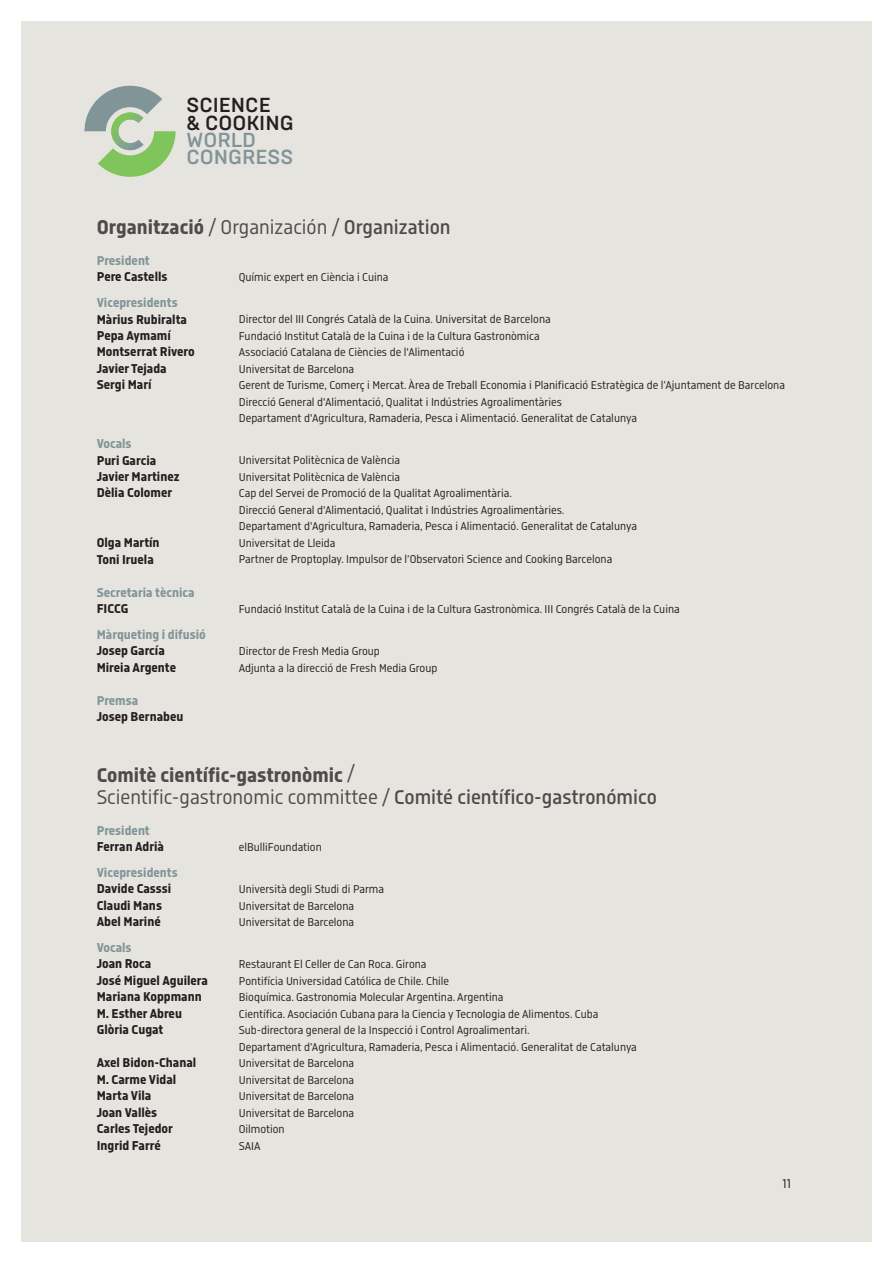
<style>
.page{position:relative;width:893px;height:1263px;background:#fff}
.page>*{position:absolute;margin:0;border:0;box-sizing:border-box;transform-origin:0 0}
.t1{font:21px/21.8px "Isotonic";color:#4d4b4b}
.t2{font:500 20.25px/17.2px "Brutal Type";color:#231f20}
.t3{font:500 20.25px/17.2px "Brutal Type";color:#819598}
.t4{font:700 13.5px/16.5px "Isotonic";color:#231f20}
.t5{font:700 13.5px "Isotonic";color:#819598}
.t6{font:13.5px "Isotonic";color:#231f20}
.t7{font:12px/16.5px "Isotonic";color:#231f20}
.s1{font-weight:700}
.s2{font-weight:500}
</style>
<div class="page">
<div style="left:21px;top:21px;width:851px;height:1221px;background:#e6e4df"></div>
<svg style="left:84px;top:86px;width:92px;height:91px"></svg>
<h2 class="t2" style="left:187px;top:97px;width:109px">SCIENCE<br>&amp; COOKING</h2>
<h2 class="t3" style="left:187px;top:131px;width:108px">WORLD<br>CONGRESS</h2>
<h1 class="t1" style="left:97px;top:216px;width:355px"><span class="s1">Organització</span> / Organización / <span class="s2">Organization</span></h1>
<p class="t5" style="left:97px;top:253px;width:55px">President</p>
<p class="t4" style="left:97px;top:269px;width:72px">Pere Castells</p>
<p class="t5" style="left:97px;top:295px;width:82px">Vicepresidents</p>
<p class="t4" style="left:97px;top:311px;width:100px">Màrius Rubiralta<br>Pepa Aymamí<br>Montserrat Rivero<br>Javier Tejada<br>Sergi Marí</p>
<p class="t7" style="left:239px;top:269px;width:151px">Químic expert en Ciència i Cuina</p>
<p class="t7" style="left:239px;top:311px;width:548px">Director del III Congrés Català de la Cuina. Universitat de Barcelona<br>Fundació Institut Català de la Cuina i de la Cultura Gastronòmica<br>Associació Catalana de Ciències de l'Alimentació<br>Universitat de Barcelona<br>Gerent de Turisme, Comerç i Mercat. Àrea de Treball Economia i Planificació Estratègica de l’Ajuntament de Barcelona Direcció General d'Alimentació, Qualitat i Indústries Agroalimentàries<br>Departament d'Agricultura, Ramaderia, Pesca i Alimentació. Generalitat de Catalunya</p>
<p class="t7" style="left:239px;top:452px;width:400px">Universitat Politècnica de València<br>Universitat Politècnica de València<br>Cap del Servei de Promoció de la Qualitat Agroalimentària.<br>Direcció General d'Alimentació, Qualitat i Indústries Agroalimentàries.<br>Departament d'Agricultura, Ramaderia, Pesca i Alimentació. Generalitat de Catalunya Universitat de Lleida<br>Partner de Proptoplay. Impulsor de l’Observatori Science and Cooking Barcelona</p>
<p class="t7" style="left:239px;top:601px;width:442px">Fundació Institut Català de la Cuina i de la Cultura Gastronòmica. III Congrés Català de la Cuina</p>
<p class="t7" style="left:239px;top:643px;width:200px">Director de Fresh Media Group<br>Adjunta a la direcció de Fresh Media Group</p>
<p class="t5" style="left:97px;top:436px;width:36px">Vocals</p>
<p class="t4" style="left:97px;top:452px;width:84px">Puri Garcia<br>Javier Martinez<br>Dèlia Colomer</p>
<p class="t4" style="left:97px;top:534px;width:64px">Olga Martín<br>Toni Iruela</p>
<p class="t5" style="left:97px;top:584px;width:99px">Secretaria tècnica</p>
<p class="t4" style="left:97px;top:600px;width:33px">FICCG</p>
<p class="t5" style="left:97px;top:626px;width:111px">Màrqueting i difusió</p>
<p class="t4" style="left:97px;top:642px;width:81px">Josep García<br>Mireia Argente</p>
<p class="t5" style="left:97px;top:692px;width:43px">Premsa</p>
<p class="t4" style="left:97px;top:708px;width:88px">Josep Bernabeu</p>
<h1 class="t1" style="left:97px;top:764px;width:562px"><span class="s1">Comitè científic-gastronòmic</span> /<br>Scientific-gastronomic committee / <span class="s2">Comité científico-gastronómico</span></h1>
<p class="t5" style="left:97px;top:823px;width:55px">President</p>
<p class="t4" style="left:97px;top:839px;width:69px">Ferran Adrià</p>
<p class="t5" style="left:97px;top:865px;width:82px">Vicepresidents</p>
<p class="t4" style="left:97px;top:881px;width:76px">Davide Casssi<br>Claudi Mans<br>Abel Mariné</p>
<p class="t5" style="left:97px;top:940px;width:36px">Vocals</p>
<p class="t4" style="left:97px;top:956px;width:113px">Joan Roca<br>José Miguel Aguilera<br>Mariana Koppmann<br>M. Esther Abreu<br>Glòria Cugat</p>
<p class="t4" style="left:97px;top:1055px;width:101px">Axel Bidon-Chanal<br>M. Carme Vidal<br>Marta Vila<br>Joan Vallès<br>Carles Tejedor<br>Ingrid Farré</p>
<p class="t7" style="left:239px;top:839px;width:85px">elBulliFoundation</p>
<p class="t7" style="left:239px;top:881px;width:147px">Università degli Studi di Parma<br>Universitat de Barcelona<br>Universitat de Barcelona</p>
<p class="t7" style="left:239px;top:956px;width:400px">Restaurant El Celler de Can Roca. Girona<br>Pontifícia Universidad Católica de Chile. Chile<br>Bioquímica. Gastronomia Molecular Argentina. Argentina<br>Científica. Asociación Cubana para la Ciencia y Tecnologia de Alimentos. Cuba Sub-directora general de la Inspecció i Control Agroalimentari.<br>Departament d’Agricultura, Ramaderia, Pesca i Alimentació. Generalitat de Catalunya Universitat de Barcelona<br>Universitat de Barcelona<br>Universitat de Barcelona<br>Universitat de Barcelona<br>Oilmotion<br>SAIA</p>
<p class="t6" style="left:783px;top:1176px;width:10px">11</p>
</div>
